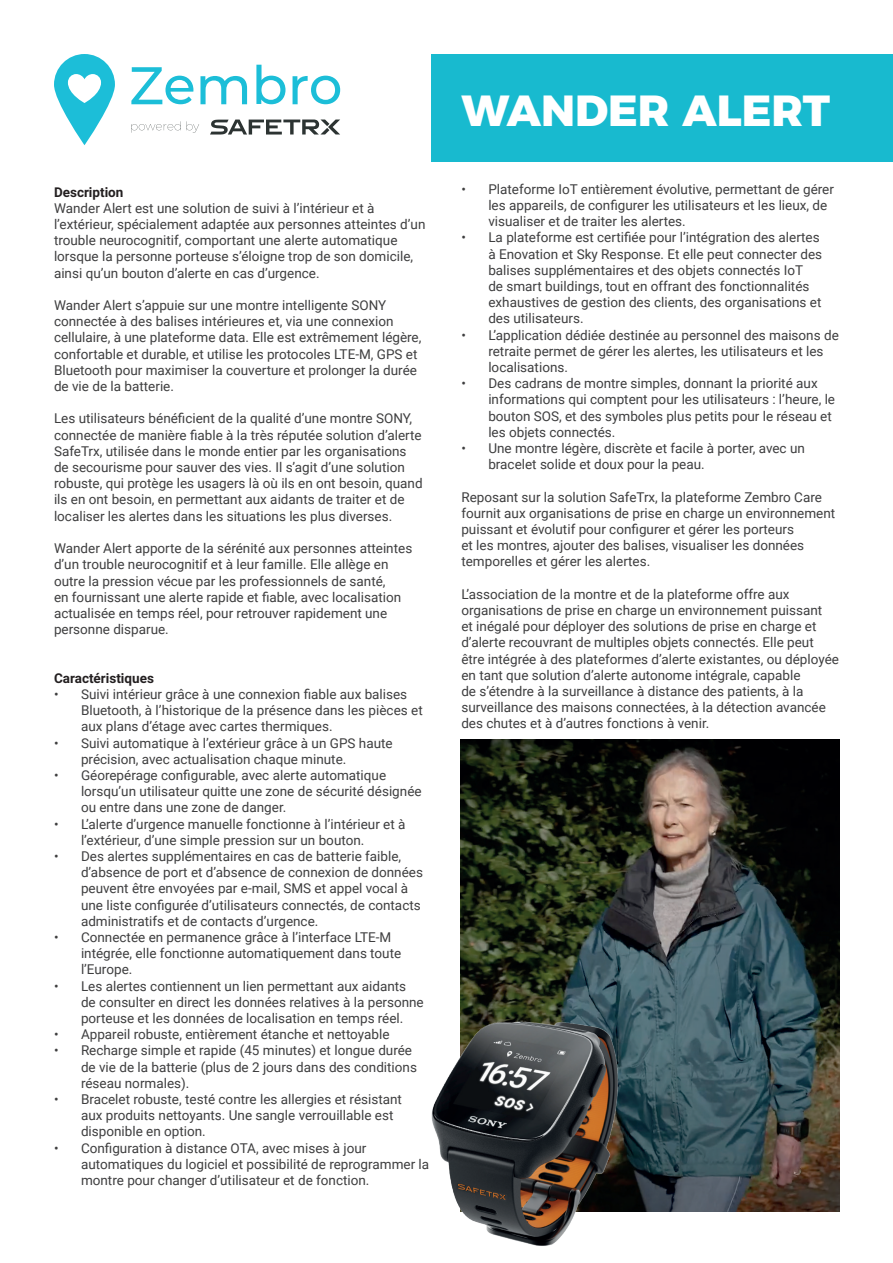
<style>
.page{position:relative;width:893px;height:1263px;background:#fff}
.page>*{position:absolute;margin:0;border:0;box-sizing:border-box;transform-origin:0 0}
.t1{font:800 43.5px "Montserrat";color:#fff}
.t2{font:13.5px/16.2px "Roboto";color:#3e3e3f}
.t3{font:700 13.5px "Roboto";color:#231f20}
</style>
<div class="page">
<div style="left:432px;top:54px;width:461px;height:108px;background:#18bacf"></div>
<svg style="left:54px;top:54px;width:61px;height:91px"></svg>
<svg style="left:210px;top:120px;width:130px;height:15px"></svg>
<svg style="left:131px;top:121px;width:50px;height:12px"></svg>
<svg style="left:187px;top:124px;width:12px;height:9px"></svg>
<svg style="left:131px;top:67px;width:62px;height:37px"></svg>
<svg style="left:200px;top:76px;width:47px;height:28px"></svg>
<svg style="left:256px;top:65px;width:29px;height:39px"></svg>
<svg style="left:293px;top:76px;width:47px;height:28px"></svg>
<img style="left:461px;top:740px;width:378px;height:472px">
<img style="left:431px;top:982px;width:262px;height:264px">
<p class="t3" style="left:54px;top:182px;width:71px">Description</p>
<p class="t2" style="left:54px;top:199px;width:373px">Wander Alert est une solution de suivi à l’intérieur et à l’extérieur, spécialement adaptée aux personnes atteintes d’un trouble neurocognitif, comportant une alerte automatique lorsque la personne porteuse s’éloigne trop de son domicile, ainsi qu’un bouton d’alerte en cas d’urgence.</p>
<p class="t2" style="left:54px;top:297px;width:369px">Wander Alert s’appuie sur une montre intelligente SONY connectée à des balises intérieures et, via une connexion cellulaire, à une plateforme data. Elle est extrêmement légère, confortable et durable, et utilise les protocoles LTE-M, GPS et Bluetooth pour maximiser la couverture et prolonger la durée de vie de la batterie.</p>
<p class="t2" style="left:54px;top:410px;width:370px">Les utilisateurs bénéficient de la qualité d’une montre SONY, connectée de manière fiable à la très réputée solution d’alerte SafeTrx, utilisée dans le monde entier par les organisations de secourisme pour sauver des vies. Il s’agit d’une solution robuste, qui protège les usagers là où ils en ont besoin, quand ils en ont besoin, en permettant aux aidants de traiter et de localiser les alertes dans les situations les plus diverses.</p>
<p class="t2" style="left:54px;top:540px;width:360px">Wander Alert apporte de la sérénité aux personnes atteintes d’un trouble neurocognitif et à leur famille. Elle allège en outre la pression vécue par les professionnels de santé,<br>en fournissant une alerte rapide et fiable, avec localisation actualisée en temps réel, pour retrouver rapidement une personne disparue.</p>
<p class="t3" style="left:54px;top:668px;width:101px">Caractéristiques</p>
<p class="t2" style="left:81px;top:685px;width:343px;text-indent:-27px">• Suivi intérieur grâce à une connexion fiable aux balises<br>Bluetooth, à l’historique de la présence dans les pièces et aux plans d’étage avec cartes thermiques.</p>
<p class="t2" style="left:81px;top:734px;width:313px;text-indent:-27px">• Suivi automatique à l’extérieur grâce à un GPS haute précision, avec actualisation chaque minute.</p>
<p class="t2" style="left:81px;top:766px;width:342px;text-indent:-27px">• Géorepérage configurable, avec alerte automatique lorsqu’un utilisateur quitte une zone de sécurité désignée ou entre dans une zone de danger.</p>
<p class="t2" style="left:81px;top:815px;width:326px;text-indent:-27px">• L’alerte d’urgence manuelle fonctionne à l’intérieur et à l’extérieur, d’une simple pression sur un bouton.</p>
<p class="t2" style="left:81px;top:847px;width:343px;text-indent:-27px">• Des alertes supplémentaires en cas de batterie faible, d’absence de port et d’absence de connexion de données peuvent être envoyées par e-mail, SMS et appel vocal à une liste configurée d’utilisateurs connectés, de contacts administratifs et de contacts d’urgence.</p>
<p class="t2" style="left:81px;top:928px;width:322px;text-indent:-27px">• Connectée en permanence grâce à l’interface LTE-M intégrée, elle fonctionne automatiquement dans toute l’Europe.</p>
<p class="t2" style="left:81px;top:977px;width:344px;text-indent:-27px">• Les alertes contiennent un lien permettant aux aidants de consulter en direct les données relatives à la personne porteuse et les données de localisation en temps réel.</p>
<p class="t2" style="left:54px;top:1026px;width:337px">• Appareil robuste, entièrement étanche et nettoyable</p>
<p class="t2" style="left:81px;top:1042px;width:338px;text-indent:-27px">• Recharge simple et rapide (45 minutes) et longue durée de vie de la batterie (plus de 2 jours dans des conditions réseau normales).</p>
<p class="t2" style="left:81px;top:1090px;width:322px;text-indent:-27px">• Bracelet robuste, testé contre les allergies et résistant aux produits nettoyants. Une sangle verrouillable est disponible en option.</p>
<p class="t2" style="left:81px;top:1139px;width:350px;text-indent:-27px">• Configuration à distance OTA, avec mises à jour automatiques du logiciel et possibilité de reprogrammer la montre pour changer d’utilisateur et de fonction.</p>
<h1 class="t1" style="left:461px;top:74px;width:370px">WANDER ALERT</h1>
<p class="t2" style="left:488px;top:180px;width:347px;text-indent:-27px">• Plateforme IoT entièrement évolutive, permettant de gérer les appareils, de configurer les utilisateurs et les lieux, de visualiser et de traiter les alertes.</p>
<p class="t2" style="left:488px;top:229px;width:335px;text-indent:-27px">• La plateforme est certifiée pour l’intégration des alertes à Enovation et Sky Response. Et elle peut connecter des balises supplémentaires et des objets connectés IoT<br>de smart buildings, tout en offrant des fonctionnalités exhaustives de gestion des clients, des organisations et des utilisateurs.</p>
<p class="t2" style="left:488px;top:326px;width:352px;text-indent:-27px">• L’application dédiée destinée au personnel des maisons de retraite permet de gérer les alertes, les utilisateurs et les localisations.</p>
<p class="t2" style="left:488px;top:375px;width:348px;text-indent:-27px">• Des cadrans de montre simples, donnant la priorité aux informations qui comptent pour les utilisateurs : l’heure, le bouton SOS, et des symboles plus petits pour le réseau et les objets connectés.</p>
<p class="t2" style="left:488px;top:439px;width:318px;text-indent:-27px">• Une montre légère, discrète et facile à porter, avec un bracelet solide et doux pour la peau.</p>
<p class="t2" style="left:461px;top:488px;width:375px">Reposant sur la solution SafeTrx, la plateforme Zembro Care fournit aux organisations de prise en charge un environnement puissant et évolutif pour configurer et gérer les porteurs<br>et les montres, ajouter des balises, visualiser les données temporelles et gérer les alertes.</p>
<p class="t2" style="left:461px;top:585px;width:379px">L’association de la montre et de la plateforme offre aux organisations de prise en charge un environnement puissant<br>et inégalé pour déployer des solutions de prise en charge et d’alerte recouvrant de multiples objets connectés. Elle peut être intégrée à des plateformes d’alerte existantes, ou déployée en tant que solution d’alerte autonome intégrale, capable<br>de s’étendre à la surveillance à distance des patients, à la surveillance des maisons connectées, à la détection avancée des chutes et à d’autres fonctions à venir.</p>
</div>
